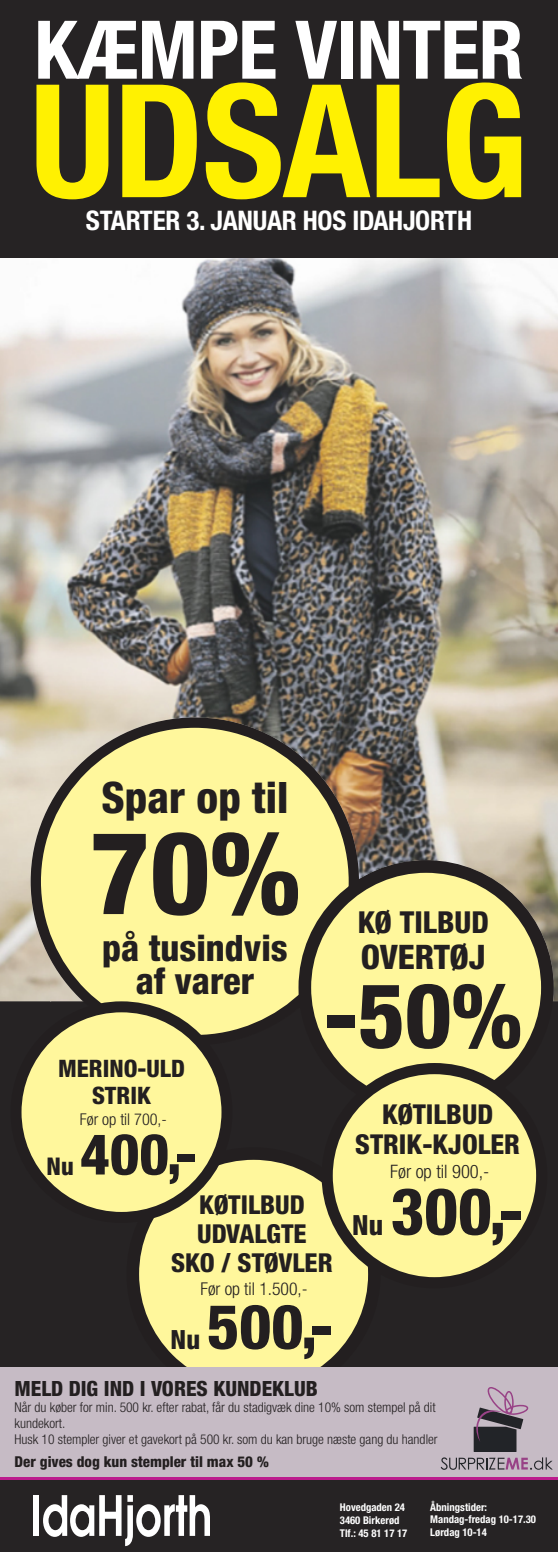
<style>
.page{position:relative;width:558px;height:1552px;background:#fff}
.page>*{position:absolute;margin:0;border:0;box-sizing:border-box;transform-origin:0 0}
.t1{font:700 condensed 157.5px "Helvetica Neue LT Std";letter-spacing:-.01em;color:#fff101}
.t2{font:800 condensed 115.5px "Helvetica Neue LT Std";color:#231f20}
.t3{font:800 condensed 90px "Helvetica Neue LT Std";color:#231f20}
.t4{font:700 condensed 81px "Helvetica Neue LT Std";letter-spacing:-.01em;color:#fff}
.t5{font:800 condensed 64.95px "Helvetica Neue LT Std";color:#231f20}
.t6{font:800 condensed 61.8px "Helvetica Neue LT Std";color:#231f20}
.t7{font:800 condensed 57px "Helvetica Neue LT Std";color:#231f20}
.t8{font:800 condensed 43.35px "Helvetica Neue LT Std";color:#231f20}
.t9{font:800 condensed 36.45px/32.8px "Helvetica Neue LT Std";color:#231f20;text-align:center}
.t10{font:800 condensed 33.75px "Helvetica Neue LT Std";letter-spacing:-.005em;color:#231f20}
.t11{font:800 condensed 30.3px "Helvetica Neue LT Std";color:#231f20}
.t12{font:800 condensed 27.9px "Helvetica Neue LT Std";color:#231f20}
.t13{font:800 condensed 27.45px/30.6px "Helvetica Neue LT Std";color:#231f20;text-align:center}
.t14{font:700 condensed 27px "Helvetica Neue LT Std";letter-spacing:-.01em;color:#fff}
.t15{font:800 condensed 26.55px "Helvetica Neue LT Std";color:#231f20}
.t16{font:800 condensed 26.1px/29.1px "Helvetica Neue LT Std";color:#231f20;text-align:center}
.t17{font:800 condensed 24.45px "Helvetica Neue LT Std";color:#231f20}
.t18{font:800 condensed 24px/26.8px "Helvetica Neue LT Std";color:#231f20;text-align:center}
.t19{font:800 condensed 21px "Helvetica Neue LT Std";color:#231f20}
.t20{font:300 condensed 18.6px "Helvetica Neue LT Std";color:#231f20}
.t21{font:300 condensed 17.7px "Helvetica Neue LT Std";color:#231f20}
.t22{font:300 condensed 16.2px "Helvetica Neue LT Std";color:#231f20}
.t23{font:800 condensed 15px "Helvetica Neue LT Std";color:#231f20}
.t24{font:300 condensed 13.5px/16.2px "Helvetica Neue LT Std";color:#231f20}
.t25{font:700 condensed 10.65px/12.9px "Helvetica Neue LT Std";color:#fff}
</style>
<div class="page">
<div style="left:0;top:1001px;width:557px;height:478px;background:#262324"></div>
<img style="left:0;top:257px;width:557px;height:474px">
<img style="left:358px;top:731px;width:199px;height:55px">
<img style="left:358px;top:786px;width:199px;height:107px">
<img style="left:0;top:839px;width:31px;height:162px">
<img style="left:553px;top:893px;width:4px;height:108px">
<svg style="left:0;top:1477px;width:557px;height:4px;background:#961d72"></svg>
<div style="left:0;top:1481px;width:557px;height:71px;background:#262324"></div>
<div style="left:0;top:0;width:557px;height:257px;background:#262324"></div>
<div style="left:33px;top:1495px;width:6px;height:41px;background:#fff"></div>
<svg style="left:43px;top:1495px;width:167px;height:51px"></svg>
<svg style="left:31px;top:718px;width:327px;height:284px;background:#d5cd8c"></svg>
<svg style="left:139px;top:1159px;width:229px;height:208px;background:#eae290"></svg>
<svg style="left:149px;top:1159px;width:80px;height:61px"></svg>
<svg style="left:153px;top:1159px;width:69px;height:60px"></svg>
<div style="left:16px;top:1007px;width:211px;height:210px;background:#fff79c;border-radius:50%"></div>
<div style="left:11px;top:1001px;width:221px;height:222px;border:11px solid #231f20;border-radius:50%"></div>
<svg style="left:298px;top:860px;width:255px;height:141px;background:#90896b"></svg>
<svg style="left:324px;top:1272px;width:45px;height:14px"></svg>
<svg style="left:324px;top:1203px;width:44px;height:69px"></svg>
<svg style="left:84px;top:879px;width:465px;height:236px"></svg>
<div style="left:327px;top:1069px;width:214px;height:214px;background:#fff79c;border-radius:50%"></div>
<div style="left:321px;top:1063px;width:225px;height:225px;border:11px solid #231f20;border-radius:50%"></div>
<div style="left:0;top:1367px;width:557px;height:110px;background:#c6bbc5"></div>
<svg style="left:440px;top:1387px;width:112px;height:83px"></svg>
<h3 class="t4" style="left:34px;top:1px;width:490px">KÆMPE VINTER</h3>
<h1 class="t1" style="left:30px;top:46px;width:499px">UDSALG</h1>
<h3 class="t14" style="left:86px;top:204px;width:387px">STARTER 3. JANUAR HOS IDAHJORTH</h3>
<h3 class="t8" style="left:101px;top:771px;width:188px">Spar op til</h3>
<h2 class="t2" style="left:90px;top:801px;width:211px">70%</h2>
<h3 class="t9" style="left:102px;top:931px;width:187px">på tusindvis af varer</h3>
<h3 class="t11" style="left:357px;top:903px;width:132px">KØ TILBUD</h3>
<h3 class="t10" style="left:360px;top:936px;width:126px">OVERTØJ</h3>
<h3 class="t3" style="left:324px;top:960px;width:198px">-50%</h3>
<h3 class="t18" style="left:58px;top:1055px;width:128px">MERINO-ULD<br>STRIK</h3>
<p class="t22" style="left:80px;top:1110px;width:88px">Før op til 700,-</p>
<h3 class="t17" style="left:46px;top:1151px;width:29px">Nu</h3>
<h3 class="t7" style="left:80px;top:1119px;width:118px">400,-</h3>
<h3 class="t16" style="left:171px;top:1190px;width:163px">KØTILBUD<br>UDVALGTE<br>SKO / STØVLER</h3>
<h3 class="t21" style="left:200px;top:1278px;width:108px">Før op til 1.500,-</h3>
<h3 class="t15" style="left:170px;top:1323px;width:31px">Nu</h3>
<h3 class="t6" style="left:207px;top:1288px;width:128px">500,-</h3>
<h3 class="t13" style="left:355px;top:1098px;width:166px">KØTILBUD<br>STRIK-KJOLER</h3>
<h3 class="t20" style="left:390px;top:1160px;width:101px">Før op til 900,-</h3>
<h3 class="t12" style="left:352px;top:1207px;width:32px">Nu</h3>
<h3 class="t5" style="left:390px;top:1171px;width:134px">300,-</h3>
<h3 class="t19" style="left:15px;top:1375px;width:304px">MELD DIG IND I VORES KUNDEKLUB</h3>
<p class="t24" style="left:15px;top:1399px;width:424px">Når du køber for min. 500 kr. efter rabat, får du stadigvæk dine 10% som stempel på dit kundekort.<br>Husk 10 stempler giver et gavekort på 500 kr. som du kan bruge næste gang du handler</p>
<p class="t23" style="left:15px;top:1452px;width:255px">Der gives dog kun stempler til max 50 %</p>
<p class="t25" style="left:339px;top:1500px;width:69px">Hovedgaden 24<br>3460 Birkerød<br>Tlf.: 45 81 17 17</p>
<p class="t25" style="left:430px;top:1500px;width:107px">Åbningstider:<br>Mandag-fredag 10-17.30<br>Lørdag 10-14</p>
</div>
